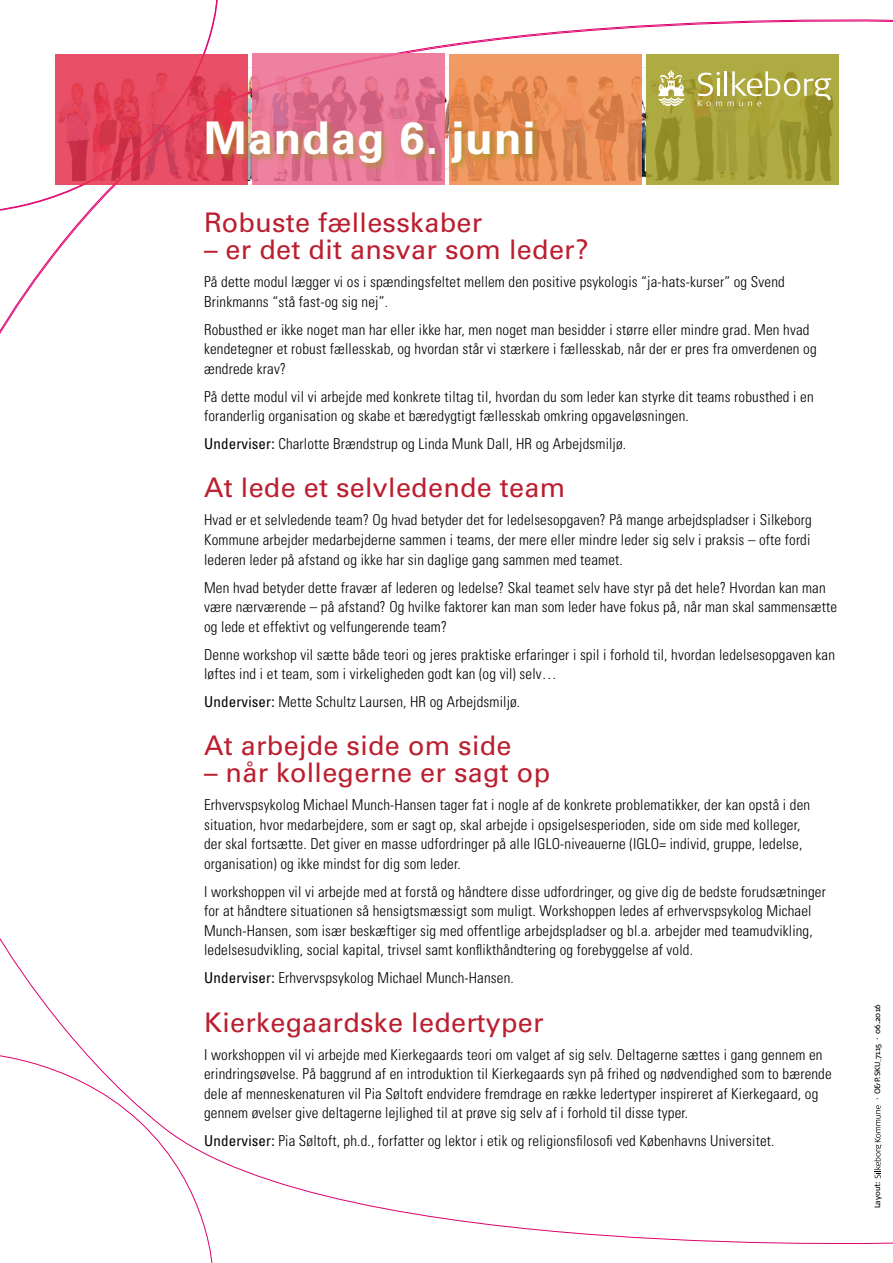
<style>
.page{position:relative;width:893px;height:1263px;background:#fff}
.page>*{position:absolute;margin:0;border:0;box-sizing:border-box;transform-origin:0 0}
.t1{font:700 45px "Univers LT Std";letter-spacing:.025em;color:#fff}
.t2{font:27px "Univers LT Std";letter-spacing:.01em;color:#bb1e2f}
.t3{font:300 condensed 15px/19.5px "Univers LT Std";letter-spacing:.01em;color:#000}
.t4{font:7.65px "Signa Normal";letter-spacing:.02em;color:#000}
.t5{font:7.65px "Signa Normal";color:#000}
.s1{font-weight:400}
</style>
<div class="page">
<svg style="left:0;top:19px;width:893px;height:315px"></svg>
<svg style="left:0;top:0;width:219px;height:213px"></svg>
<svg style="left:0;top:938px;width:893px;height:307px"></svg>
<svg style="left:0;top:1052px;width:214px;height:211px"></svg>
<svg style="left:55px;top:54px;width:193px;height:131px;fill:#e84d65"></svg>
<svg style="left:252px;top:53px;width:193px;height:132px;fill:#ee809f"></svg>
<svg style="left:449px;top:54px;width:193px;height:131px;fill:#f19861"></svg>
<svg style="left:646px;top:54px;width:193px;height:131px;fill:#aeaa42"></svg>
<svg style="left:874px;top:1105px;width:8px;height:73px"></svg>
<hr style="left:725px;top:71px;width:2px;height:25px;background:#fff">
<svg style="left:728px;top:71px;width:103px;height:35px"></svg>
<svg style="left:658px;top:70px;width:27px;height:36px"></svg>
<svg style="left:698px;top:72px;width:24px;height:34px"></svg>
<div style="left:205px;top:119px;width:336px;height:53px;background:#a29b2b;opacity:.75"></div>
<h1 class="t1" style="left:204px;top:112px;width:333px">Mandag 6. juni</h1>
<h2 class="t2" style="left:204px;top:207px;width:280px">Robuste fællesskaber</h2>
<h2 class="t2" style="left:204px;top:234px;width:386px">– er det dit ansvar som leder?</h2>
<p class="t3" style="left:204px;top:272px;width:582px">På dette modul lægger vi os i spændingsfeltet mellem den positive psykologis “ja-hats-kurser” og Svend<br>Brinkmanns “stå fast-og sig nej”.</p>
<p class="t3" style="left:204px;top:320px;width:614px">Robusthed er ikke noget man har eller ikke har, men noget man besidder i større eller mindre grad. Men hvad kendetegner et robust fællesskab, og hvordan står vi stærkere i fællesskab, når der er pres fra omverdenen og ændrede krav?</p>
<p class="t3" style="left:204px;top:387px;width:611px">På dette modul vil vi arbejde med konkrete tiltag til, hvordan du som leder kan styrke dit teams robusthed i en foranderlig organisation og skabe et bæredygtigt fællesskab omkring opgaveløsningen.</p>
<p class="t3" style="left:204px;top:434px;width:424px"><span class="s1">Underviser:</span> Charlotte Brændstrup og Linda Munk Dall, HR og Arbejdsmiljø.</p>
<h2 class="t2" style="left:204px;top:472px;width:363px">At lede et selvledende team</h2>
<p class="t3" style="left:204px;top:510px;width:609px;text-align:justify">Hvad er et selvledende team? Og hvad betyder det for ledelsesopgaven? På mange arbejdspladser i Silkeborg Kommune arbejder medarbejderne sammen i teams, der mere eller mindre leder sig selv i praksis – ofte fordi lederen leder på afstand og ikke har sin daglige gang sammen med teamet.</p>
<p class="t3" style="left:204px;top:577px;width:634px">Men hvad betyder dette fravær af lederen og ledelse? Skal teamet selv have styr på det hele? Hvordan kan man være nærværende – på afstand? Og hvilke faktorer kan man som leder have fokus på, når man skal sammensætte og lede et effektivt og velfungerende team?</p>
<p class="t3" style="left:204px;top:644px;width:632px">Denne workshop vil sætte både teori og jeres praktiske erfaringer i spil i forhold til, hvordan ledelsesopgaven kan løftes ind i et team, som i virkeligheden godt kan (og vil) selv…</p>
<p class="t3" style="left:204px;top:692px;width:318px"><span class="s1">Underviser:</span> Mette Schultz Laursen, HR og Arbejdsmiljø.</p>
<h2 class="t2" style="left:204px;top:730px;width:309px">At arbejde side om side</h2>
<h2 class="t2" style="left:204px;top:757px;width:348px">– når kollegerne er sagt op</h2>
<p class="t3" style="left:204px;top:795px;width:608px">Erhvervspsykolog Michael Munch-Hansen tager fat i nogle af de konkrete problematikker, der kan opstå i den situation, hvor medarbejdere, som er sagt op, skal arbejde i opsigelsesperioden, side om side med kolleger, der skal fortsætte. Det giver en masse udfordringer på alle IGLO-niveauerne (IGLO= individ, gruppe, ledelse, organisation) og ikke mindst for dig som leder.</p>
<p class="t3" style="left:204px;top:882px;width:623px">I workshoppen vil vi arbejde med at forstå og håndtere disse udfordringer, og give dig de bedste forudsætninger for at håndtere situationen så hensigtsmæssigt som muligt. Workshoppen ledes af erhvervspsykolog Michael Munch-Hansen, som især beskæftiger sig med offentlige arbejdspladser og bl.a. arbejder med teamudvikling, ledelsesudvikling, social kapital, trivsel samt konflikthåndtering og forebyggelse af vold.</p>
<p class="t3" style="left:204px;top:968px;width:311px"><span class="s1">Underviser:</span> Erhvervspsykolog Michael Munch-Hansen.</p>
<h2 class="t2" style="left:204px;top:1006px;width:341px">Kierkegaardske ledertyper</h2>
<p class="t3" style="left:204px;top:1044px;width:629px">I workshoppen vil vi arbejde med Kierkegaards teori om valget af sig selv. Deltagerne sættes i gang gennem en erindringsøvelse. På baggrund af en introduktion til Kierkegaards syn på frihed og nødvendighed som to bærende dele af menneskenaturen vil Pia Søltoft endvidere fremdrage en række ledertyper inspireret af Kierkegaard, og gennem øvelser give deltagerne lejlighed til at prøve sig selv af i forhold til disse typer.</p>
<p class="t3" style="left:204px;top:1131px;width:572px"><span class="s1">Underviser:</span> Pia Søltoft, ph.d., forfatter og lektor i etik og religionsfilosofi ved Københavns Universitet.</p>
<p class="t4" style="left:873px;top:1101px;width:98px;rotate:-90deg">· O&amp;P.SKU_7115 · 06.2016</p>
<p class="t5" style="left:873px;top:1208px;width:28px;rotate:-90deg">Layout:</p>
</div>
